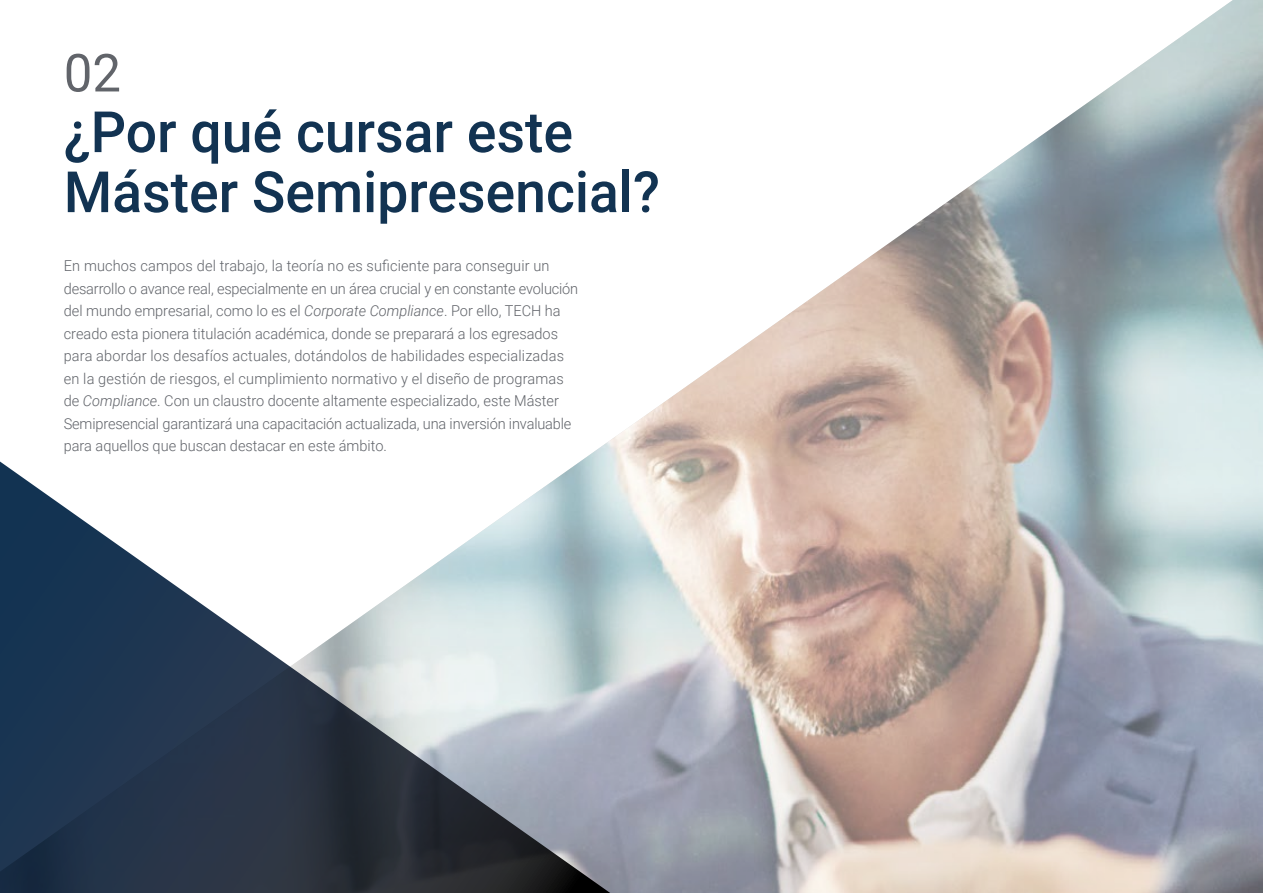
<style>
.page{position:relative;width:1263px;height:893px;background:#fff}
.page>*{position:absolute;margin:0;border:0;box-sizing:border-box;transform-origin:0 0}
.t1{font:500 57px/60px "Roboto";color:#123352}
.t2{font:52.5px "Roboto";color:#61646a}
.t3{font:300 15px/22.5px "Roboto";color:#61646a}
.s1{font-style:italic}
</style>
<div class="page">
<img style="left:602px;top:0;width:661px;height:893px">
<svg style="left:0;top:446px;width:640px;height:447px"></svg>
<h2 class="t2" style="left:64px;top:36px;width:59px">02</h2>
<h1 class="t1" style="left:64px;top:100px;width:597px">¿Por qué cursar este<br>Máster Semipresencial?</h1>
<p class="t3" style="left:64px;top:254px;width:516px">En muchos campos del trabajo, la teoría no es suficiente para conseguir un desarrollo o avance real, especialmente en un área crucial y en constante evolución del mundo empresarial, como lo es el <span class="s1">Corporate Compliance</span>. Por ello, TECH ha creado esta pionera titulación académica, donde se preparará a los egresados para abordar los desafíos actuales, dotándolos de habilidades especializadas en la gestión de riesgos, el cumplimiento normativo y el diseño de programas de <span class="s1">Compliance</span>. Con un claustro docente altamente especializado, este Máster Semipresencial garantizará una capacitación actualizada, una inversión invaluable para aquellos que buscan destacar en este ámbito.</p>
</div>
